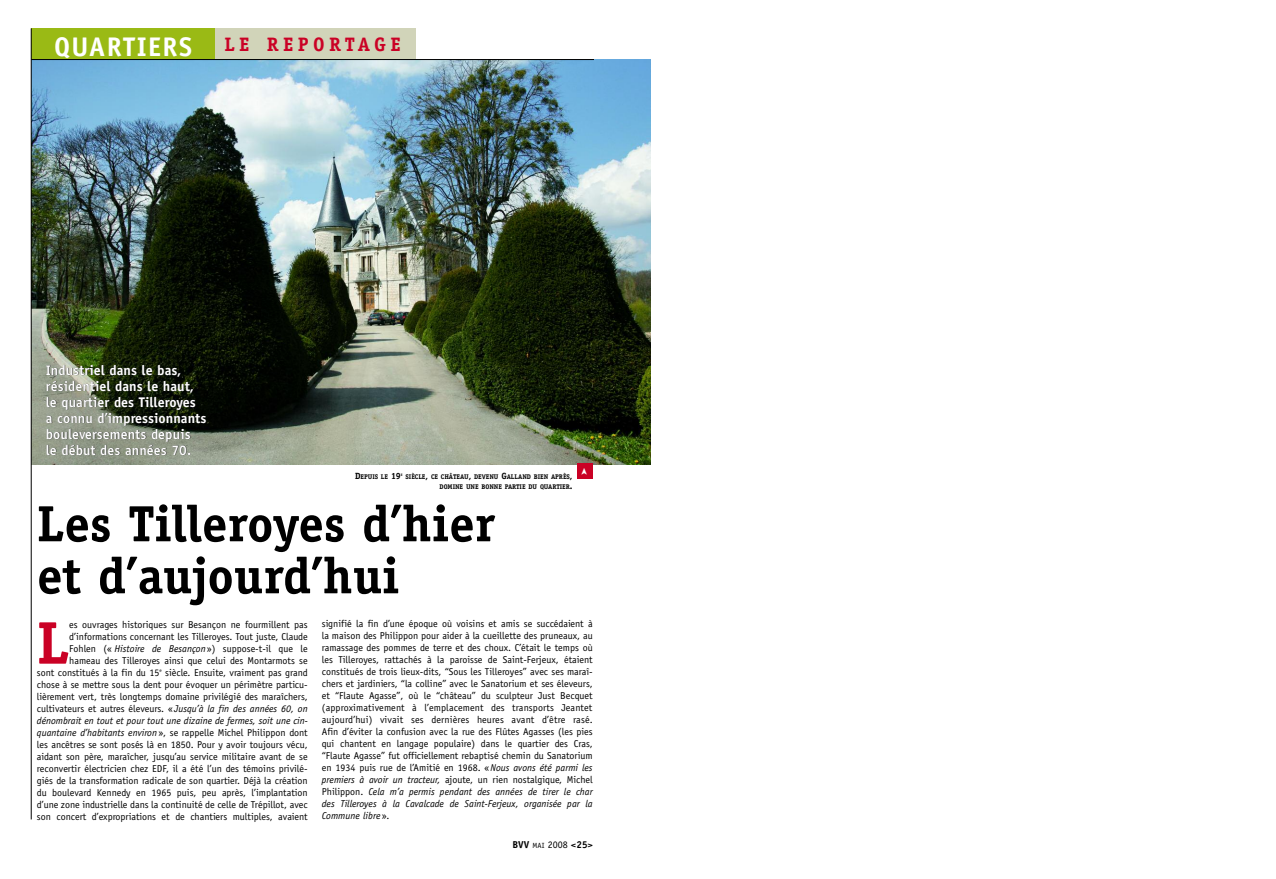
<style>
.page{position:relative;width:1276px;height:879px;background:#fff}
.page>*{position:absolute;margin:0;border:0;box-sizing:border-box;transform-origin:0 0}
.t1{font:700 60.3px "Officina Serif";color:#ca0125}
.t2{font:700 51px/52px "Officina Serif";color:#000}
.t3{font:700 19.5px "Officina Serif";letter-spacing:.22em;color:#ca0125}
.t4{font:700 14px/16px "Officina Sans";color:#fff}
.t5{font:10px/12px "Officina Sans";color:#000;text-align:right}
.t6{font:700 10px "Officina Sans";color:#000}
.t7{font:700 6.8px/10px "Officina Serif";letter-spacing:-.01em;color:#000;text-align:right}
.t8{font:700 3.4px "Officina Serif";color:#000}
.s1{font-family:"Officina Sans";font-size:27px;color:#fff}
.s2{font-size:9px}
.s3{font-style:italic}
.s4{font-weight:400;font-size:7.5px}
.s5{font-weight:400}
</style>
<div class="page">
<div style="left:214px;top:28px;width:201px;height:32px;background:#d1d4b9"></div>
<div style="left:31px;top:28px;width:184px;height:32px;background:#9aba15"></div>
<img style="left:32px;top:60px;width:618px;height:404px">
<hr style="left:31px;top:59px;width:563px;height:1px;background:#000">
<hr style="left:31px;top:28px;width:1px;height:791px;background:#000">
<div style="left:577px;top:463px;width:15px;height:16px;background:#ca0125"></div>
<h3 class="t3" style="left:54px;top:37px;width:348px"><span class="s1">QUARTIERS</span> LE REPORTAGE</h3>
<h3 class="t4" style="left:46px;top:363px;width:162px">Industriel dans le bas, résidentiel dans le haut, le quartier des Tilleroyes<br>a connu d’impressionnants bouleversements depuis<br>le début des années 70.</h3>
<p class="t7" style="left:355px;top:472px;width:47px"><span class="s2">D</span>EPUIS LE <span class="s2">19</span></p>
<p class="t8" style="left:401px;top:473px;width:3px">E</p>
<p class="t7" style="left:405px;top:472px;width:168px">SIÈCLE<span class="s2">,</span> CE CHÂTEAU<span class="s2">,</span> DEVENU <span class="s2">G</span>ALLAND BIEN APRÈS<span class="s2">,<br></span>DOMINE UNE BONNE PARTIE DU QUARTIER<span class="s2">.</span></p>
<h2 class="t2" style="left:37px;top:502px;width:460px">Les Tilleroyes d’hier et d’aujourd’hui</h2>
<h1 class="t1" style="left:37px;top:620px;width:34px">L</h1>
<p class="t5" style="left:37px;top:619px;width:272px">es ouvrages historiques sur Besançon ne fourmillent pas d’informations concernant les Tilleroyes. Tout juste, Claude<br>Fohlen (« <span class="s3">Histoire de Besançon</span>») suppose-t-il que le hameau des Tilleroyes ainsi que celui des Montarmots se<br>sont constitués à la fin du 15<sup>e</sup> siècle. Ensuite, vraiment pas grand chose à se mettre sous la dent pour évoquer un périmètre particu&shy;lièrement vert, très longtemps domaine privilégié des maraîchers, cultivateurs et autres éleveurs. «<span class="s3">Jusqu’à la fin des années 60, on dénombrait en tout et pour tout une dizaine de fermes, soit une cin&shy;quantaine d’habitants environ</span>», se rappelle Michel Philippon dont les ancêtres se sont posés là en 1850. Pour y avoir toujours vécu, aidant son père, maraîcher, jusqu’au service militaire avant de se reconvertir électricien chez EDF, il a été l’un des témoins privilé&shy;giés de la transformation radicale de son quartier. Déjà la création du boulevard Kennedy en 1965 puis, peu après, l’implantation d’une zone industrielle dans la continuité de celle de Trépillot, avec son concert d’expropriations et de chantiers multiples, avaient</p>
<p class="t5" style="left:322px;top:619px;width:272px;text-align:justify">signifié la fin d’une époque où voisins et amis se succédaient à la maison des Philippon pour aider à la cueillette des pruneaux, au ramassage des pommes de terre et des choux. C’était le temps où les Tilleroyes, rattachés à la paroisse de Saint-Ferjeux, étaient constitués de trois lieux-dits, “Sous les Tilleroyes” avec ses maraî&shy;chers et jardiniers, “la colline” avec le Sanatorium et ses éleveurs, et “Flaute Agasse”, où le “château” du sculpteur Just Becquet (approximativement à l’emplacement des transports Jeantet aujourd’hui) vivait ses dernières heures avant d’être rasé.<br>Afin d’éviter la confusion avec la rue des Flûtes Agasses (les pies qui chantent en langage populaire) dans le quartier des Cras, “Flaute Agasse” fut officiellement rebaptisé chemin du Sanatorium en 1934 puis rue de l’Amitié en 1968. «<span class="s3">Nous avons été parmi les premiers à avoir un tracteur,</span> ajoute, un rien nostalgique, Michel Philippon. <span class="s3">Cela m’a permis pendant des années de tirer le char des Tilleroyes à la Cavalcade de Saint-Ferjeux, organisée par la Commune libre</span> ».</p>
<p class="t6" style="left:512px;top:840px;width:82px">BVV <span class="s4">MAI</span> <span class="s5">2008</span> &lt;25&gt;</p>
</div>
